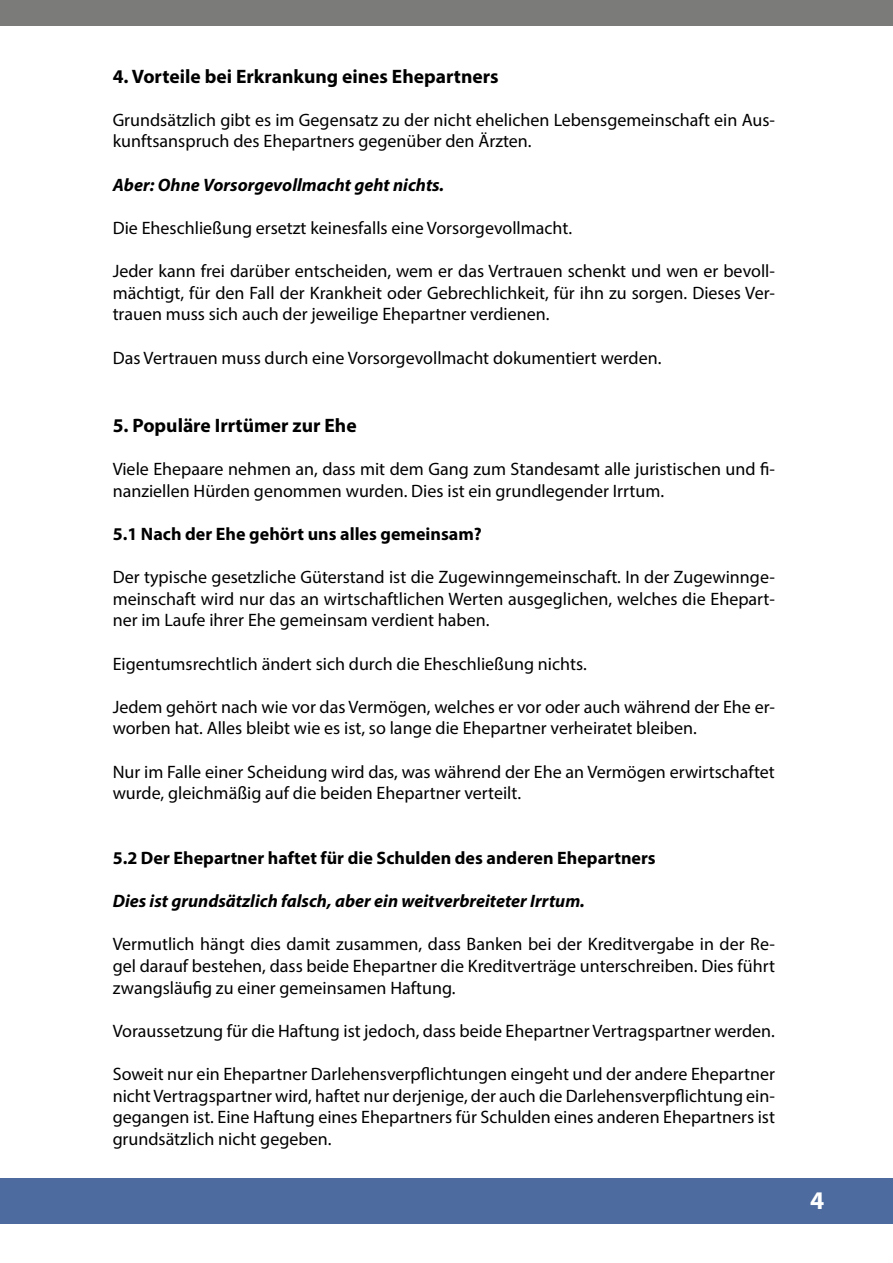
<style>
.page{position:relative;width:893px;height:1263px;background:#fff}
.page>*{position:absolute;margin:0;border:0;box-sizing:border-box;transform-origin:0 0}
.t1{font:700 25.5px "Myriad Pro";color:#fff}
.t2{font:700 19.5px "Myriad Pro";color:#000}
.t3{font:18px/21.6px "Myriad Pro";color:#000}
.t4{font:italic 700 18px "Myriad Pro";color:#000}
.t5{font:700 18px "Myriad Pro";color:#000}
</style>
<div class="page">
<div style="left:0;top:1178px;width:893px;height:46px;background:#4d6b9e"></div>
<div style="left:0;top:0;width:893px;height:26px;background:#7b7b7a"></div>
<p class="t2" style="left:113px;top:63px;width:388px">4. Vorteile bei Erkrankung eines Ehepartners</p>
<p class="t3" style="left:113px;top:109px;width:664px">Grundsätzlich gibt es im Gegensatz zu der nicht ehelichen Lebensgemeinschaft ein Aus&shy;kunftsanspruch des Ehepartners gegenüber den Ärzten.</p>
<p class="t4" style="left:113px;top:173px;width:333px">Aber: Ohne Vorsorgevollmacht geht nichts.</p>
<p class="t3" style="left:113px;top:217px;width:461px">Die Eheschließung ersetzt keinesfalls eine Vorsorgevollmacht.</p>
<p class="t3" style="left:113px;top:260px;width:664px;text-align:justify">Jeder kann frei darüber entscheiden, wem er das Vertrauen schenkt und wen er bevoll&shy;mächtigt, für den Fall der Krankheit oder Gebrechlichkeit, für ihn zu sorgen. Dieses Ver&shy;trauen muss sich auch der jeweilige Ehepartner verdienen.</p>
<p class="t3" style="left:113px;top:346px;width:550px">Das Vertrauen muss durch eine Vorsorgevollmacht dokumentiert werden.</p>
<p class="t2" style="left:113px;top:413px;width:245px">5. Populäre Irrtümer zur Ehe</p>
<p class="t3" style="left:113px;top:458px;width:664px">Viele Ehepaare nehmen an, dass mit dem Gang zum Standesamt alle juristischen und fi&shy;nanziellen Hürden genommen wurden. Dies ist ein grundlegender Irrtum.</p>
<p class="t5" style="left:113px;top:522px;width:371px">5.1 Nach der Ehe gehört uns alles gemeinsam?</p>
<p class="t3" style="left:113px;top:566px;width:664px;text-align:justify">Der typische gesetzliche Güterstand ist die Zugewinngemeinschaft. In der Zugewinnge&shy;meinschaft wird nur das an wirtschaftlichen Werten ausgeglichen, welches die Ehepart&shy;ner im Laufe ihrer Ehe gemeinsam verdient haben.</p>
<p class="t3" style="left:113px;top:652px;width:476px">Eigentumsrechtlich ändert sich durch die Eheschließung nichts.</p>
<p class="t3" style="left:113px;top:696px;width:664px">Jedem gehört nach wie vor das Vermögen, welches er vor oder auch während der Ehe er&shy;worben hat. Alles bleibt wie es ist, so lange die Ehepartner verheiratet bleiben.</p>
<p class="t3" style="left:113px;top:760px;width:664px">Nur im Falle einer Scheidung wird das, was während der Ehe an Vermögen erwirtschaftet wurde, gleichmäßig auf die beiden Ehepartner verteilt.</p>
<p class="t5" style="left:113px;top:846px;width:545px">5.2 Der Ehepartner haftet für die Schulden des anderen Ehepartners</p>
<p class="t4" style="left:113px;top:889px;width:474px">Dies ist grundsätzlich falsch, aber ein weitverbreiteter Irrtum.</p>
<p class="t3" style="left:113px;top:933px;width:664px;text-align:justify">Vermutlich hängt dies damit zusammen, dass Banken bei der Kreditvergabe in der Re&shy;gel darauf bestehen, dass beide Ehepartner die Kreditverträge unterschreiben. Dies führt zwangsläufig zu einer gemeinsamen Haftung.</p>
<p class="t3" style="left:113px;top:1020px;width:664px">Voraussetzung für die Haftung ist jedoch, dass beide Ehepartner Vertragspartner werden.</p>
<p class="t3" style="left:113px;top:1063px;width:664px;text-align:justify">Soweit nur ein Ehepartner Darlehensverpflichtungen eingeht und der andere Ehepartner nicht Vertragspartner wird, haftet nur derjenige, der auch die Darlehensverpflichtung ein&shy;gegangen ist. Eine Haftung eines Ehepartners für Schulden eines anderen Ehepartners ist grundsätzlich nicht gegeben.</p>
<h1 class="t1" style="left:810px;top:1184px;width:16px">4</h1>
</div>
